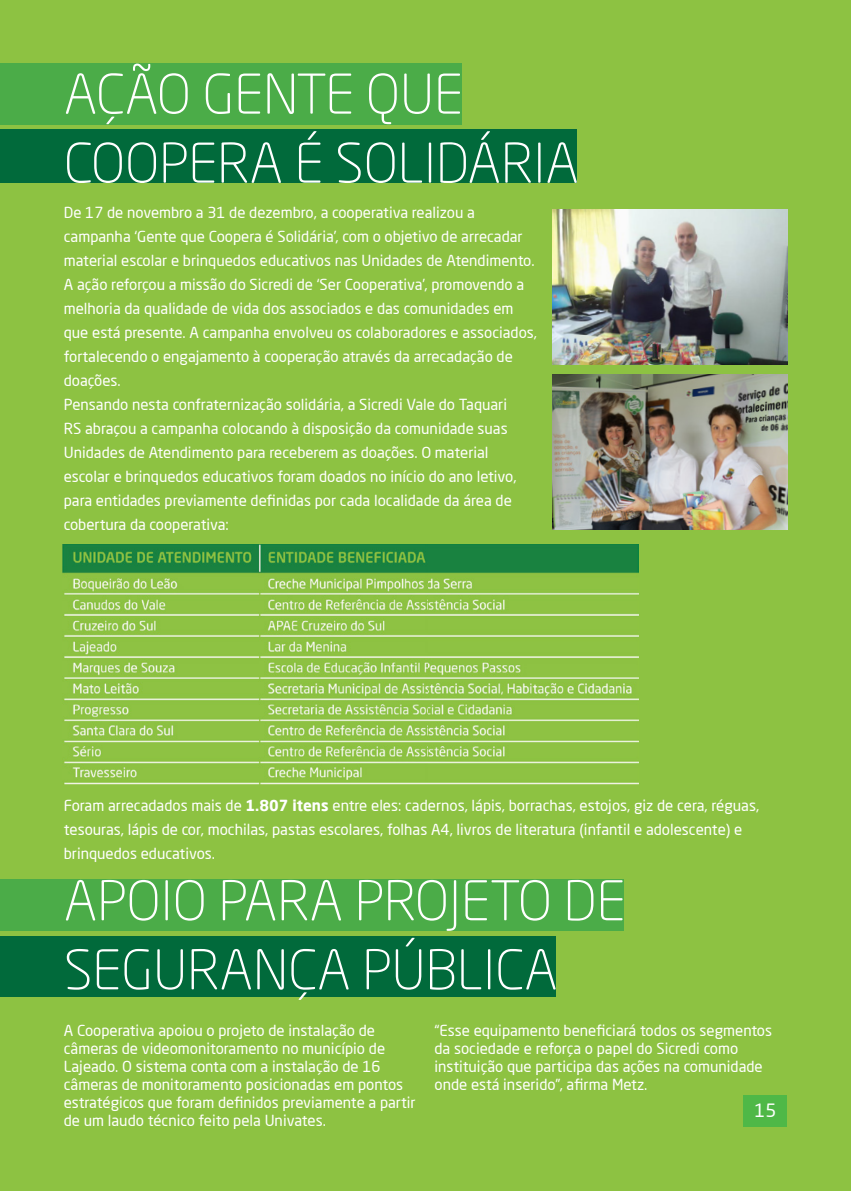
<style>
.page{position:relative;width:851px;height:1191px;background:#fff}
.page>*{position:absolute;margin:0;border:0;box-sizing:border-box;transform-origin:0 0}
.t1{font:300 54px "Neo Sans Pro";color:#fff}
.t2{font:18px "Neo Sans Pro";color:#fff}
.t3{font:15px/24px "Neo Sans Pro";color:#fff}
.s1{font-weight:700}
</style>
<div class="page">
<div style="left:0;top:0;width:850px;height:1191px;background:#8dc242"></div>
<div style="left:743px;top:1095px;width:44px;height:32px;background:#4fb847"></div>
<div style="left:0;top:63px;width:461px;height:62px;background:#4bac48"></div>
<div style="left:0;top:129px;width:577px;height:54px;background:#016a3b"></div>
<div style="left:0;top:879px;width:623px;height:51px;background:#4bac48"></div>
<div style="left:0;top:936px;width:555px;height:60px;background:#016a3b"></div>
<img style="left:552px;top:210px;width:235px;height:154px">
<img style="left:552px;top:375px;width:235px;height:154px">
<img style="left:63px;top:544px;width:575px;height:240px">
<h1 class="t1" style="left:64px;top:61px;width:200px">AÇÃO GENTE</h1>
<h1 class="t1" style="left:366px;top:61px;width:32px">QUE</h1>
<h1 class="t1" style="left:64px;top:130px;width:60px">COOPERA</h1>
<h1 class="t1" style="left:294px;top:130px;width:97px">É SOLIDÁRIA</h1>
<p class="t3" style="left:64px;top:200px;width:475px">De 17 de novembro a 31 de dezembro, a cooperativa realizou a campanha ‘Gente que Coopera é Solidária’, com o objetivo de arrecadar material escolar e brinquedos educativos nas Unidades de Atendimento.<br>A ação reforçou a missão do Sicredi de ‘Ser Cooperativa’, promovendo a melhoria da qualidade de vida dos associados e das comunidades em que está presente. A campanha envolveu os colaboradores e associados, fortalecendo o engajamento à cooperação através da arrecadação de doações.<br>Pensando nesta confraternização solidária, a Sicredi Vale do Taquari<br>RS abraçou a campanha colocando à disposição da comunidade suas Unidades de Atendimento para receberem as doações. O material escolar e brinquedos educativos foram doados no início do ano letivo, para entidades previamente definidas por cada localidade da área de cobertura da cooperativa:</p>
<p class="t3" style="left:64px;top:793px;width:696px">Foram arrecadados mais de <span class="s1">1.807 itens</span> entre eles: cadernos, lápis, borrachas, estojos, giz de cera, réguas, tesouras, lápis de cor, mochilas, pastas escolares, folhas A4, livros de literatura (infantil e adolescente) e brinquedos educativos.</p>
<h1 class="t1" style="left:64px;top:867px;width:60px">APOIO</h1>
<h1 class="t1" style="left:218px;top:867px;width:31px">PARA</h1>
<h1 class="t1" style="left:354px;top:867px;width:136px">PROJETO</h1>
<h1 class="t1" style="left:563px;top:867px;width:29px">DE</h1>
<h1 class="t1" style="left:64px;top:936px;width:32px">SEGURAN</h1>
<h1 class="t1" style="left:288px;top:936px;width:164px">ÇA PÚBLICA</h1>
<p class="t3" style="left:64px;top:1021px;width:353px;line-height:18px">A Cooperativa apoiou o projeto de instalação de câmeras de videomonitoramento no município de Lajeado. O sistema conta com a instalação de 16 câmeras de monitoramento posicionadas em pontos estratégicos que foram definidos previamente a partir de um laudo técnico feito pela Univates.</p>
<p class="t3" style="left:434px;top:1021px;width:339px;line-height:18px">“Esse equipamento beneficiará todos os segmentos da sociedade e reforça o papel do Sicredi como instituição que participa das ações na comunidade onde está inserido”, afirma Metz.</p>
<p class="t2" style="left:754px;top:1099px;width:23px">15</p>
</div>
